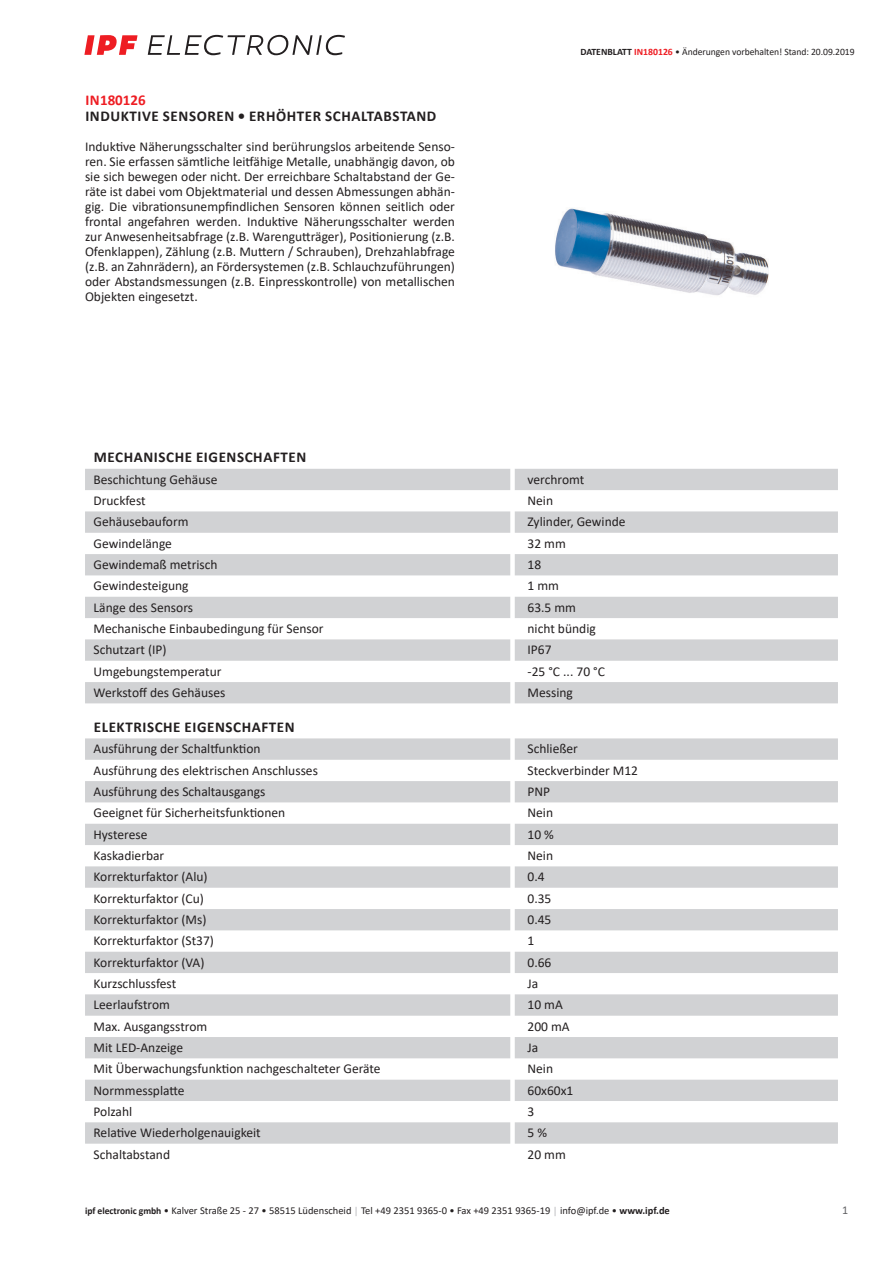
<style>
.page{position:relative;width:893px;height:1263px;background:#fff}
.page>*{position:absolute;margin:0;border:0;box-sizing:border-box;transform-origin:0 0}
.t1{font:700 15px "Calibri";letter-spacing:.04em;color:#231f20}
.t2{font:700 15px "Calibri";color:#ee1d23}
.t3{font:13.5px/15px "Calibri";color:#231f20;text-align:justify}
.t4{font:12px "Calibri";color:#636366}
.t5{font:10.5px "Calibri";color:#231f20}
.t6{font:9.75px "Calibri";letter-spacing:-.005em;color:#231f20}
.s1{font-weight:700}
.s2{font-weight:700;color:#ee1d23}
.s3{font-weight:700;font-size:9.75px}
.s4{font-size:9.75px;color:#a8a9ad}
</style>
<div class="page">
<svg style="left:148px;top:35px;width:197px;height:20px"></svg>
<svg style="left:84px;top:35px;width:54px;height:20px"></svg>
<svg style="left:85px;top:469px;width:753px;height:234px;fill:#d1d2d4"></svg>
<svg style="left:85px;top:738px;width:753px;height:406px;fill:#d3d4d6"></svg>
<img style="left:555px;top:208px;width:214px;height:87px">
<p class="t2" style="left:85px;top:89px;width:62px">IN180126</p>
<p class="t1" style="left:85px;top:106px;width:353px">INDUKTIVE SENSOREN • ERHÖHTER SCHALTABSTAND</p>
<p class="t3" style="left:85px;top:139px;width:371px">Induktive Näherungsschalter sind berührungslos arbeitende Senso&shy;ren. Sie erfassen sämtliche leitfähige Metalle, unabhängig davon, ob sie sich bewegen oder nicht. Der erreichbare Schaltabstand der Ge&shy;räte ist dabei vom Objektmaterial und dessen Abmessungen abhän&shy;gig. Die vibrationsunempfindlichen Sensoren können seitlich oder frontal angefahren werden. Induktive Näherungsschalter werden zur Anwesenheitsabfrage (z.B. Warengutträger), Positionierung (z.B.<br>Ofenklappen), Zählung (z.B. Muttern / Schrauben), Drehzahlabfrage (z.B. an Zahnrädern), an Fördersystemen (z.B. Schlauchzuführungen) oder Abstandsmessungen (z.B. Einpresskontrolle) von metallischen Objekten eingesetzt.</p>
<p class="t6" style="left:580px;top:45px;width:276px"><span class="s1">DATENBLATT</span> <span class="s2">IN180126</span> • Änderungen vorbehalten! Stand: 20.09.2019</p>
<p class="t1" style="left:94px;top:447px;width:214px">MECHANISCHE EIGENSCHAFTEN</p>
<p class="t3" style="left:94px;top:471px;width:125px">Beschichtung Gehäuse</p>
<p class="t3" style="left:527px;top:471px;width:58px">verchromt</p>
<p class="t3" style="left:94px;top:493px;width:54px">Druckfest</p>
<p class="t3" style="left:527px;top:493px;width:27px">Nein</p>
<p class="t3" style="left:94px;top:514px;width:96px">Gehäusebauform</p>
<p class="t3" style="left:527px;top:514px;width:100px">Zylinder, Gewinde</p>
<p class="t3" style="left:94px;top:535px;width:80px">Gewindelänge</p>
<p class="t3" style="left:527px;top:535px;width:40px">32 mm</p>
<p class="t3" style="left:94px;top:557px;width:126px">Gewindemaß metrisch</p>
<p class="t3" style="left:527px;top:557px;width:15px">18</p>
<p class="t3" style="left:94px;top:578px;width:97px">Gewindesteigung</p>
<p class="t3" style="left:527px;top:578px;width:33px">1 mm</p>
<p class="t3" style="left:94px;top:599px;width:101px">Länge des Sensors</p>
<p class="t3" style="left:527px;top:599px;width:50px">63.5 mm</p>
<p class="t3" style="left:94px;top:621px;width:232px">Mechanische Einbaubedingung für Sensor</p>
<p class="t3" style="left:527px;top:621px;width:70px">nicht bündig</p>
<p class="t3" style="left:94px;top:642px;width:75px">Schutzart (IP)</p>
<p class="t3" style="left:527px;top:642px;width:26px">IP67</p>
<p class="t3" style="left:94px;top:663px;width:129px">Umgebungstemperatur</p>
<p class="t3" style="left:527px;top:663px;width:79px">-25 °C ... 70 °C</p>
<p class="t3" style="left:94px;top:685px;width:133px">Werkstoff des Gehäuses</p>
<p class="t3" style="left:527px;top:685px;width:47px">Messing</p>
<p class="t1" style="left:94px;top:716px;width:202px">ELEKTRISCHE EIGENSCHAFTEN</p>
<p class="t3" style="left:94px;top:741px;width:169px">Ausführung der Schaltfunktion</p>
<p class="t3" style="left:527px;top:741px;width:52px">Schließer</p>
<p class="t3" style="left:94px;top:762px;width:226px">Ausführung des elektrischen Anschlusses</p>
<p class="t3" style="left:527px;top:762px;width:112px">Steckverbinder M12</p>
<p class="t3" style="left:94px;top:784px;width:173px">Ausführung des Schaltausgangs</p>
<p class="t3" style="left:527px;top:784px;width:24px">PNP</p>
<p class="t3" style="left:94px;top:805px;width:193px">Geeignet für Sicherheitsfunktionen</p>
<p class="t3" style="left:527px;top:805px;width:27px">Nein</p>
<p class="t3" style="left:94px;top:826px;width:55px">Hysterese</p>
<p class="t3" style="left:527px;top:826px;width:28px">10 %</p>
<p class="t3" style="left:94px;top:848px;width:72px">Kaskadierbar</p>
<p class="t3" style="left:527px;top:848px;width:27px">Nein</p>
<p class="t3" style="left:94px;top:869px;width:116px">Korrekturfaktor (Alu)</p>
<p class="t3" style="left:527px;top:869px;width:19px">0.4</p>
<p class="t3" style="left:94px;top:890px;width:112px">Korrekturfaktor (Cu)</p>
<p class="t3" style="left:527px;top:890px;width:25px">0.35</p>
<p class="t3" style="left:94px;top:912px;width:114px">Korrekturfaktor (Ms)</p>
<p class="t3" style="left:527px;top:912px;width:25px">0.45</p>
<p class="t3" style="left:94px;top:933px;width:122px">Korrekturfaktor (St37)</p>
<p class="t3" style="left:527px;top:933px;width:8px">1</p>
<p class="t3" style="left:94px;top:954px;width:112px">Korrekturfaktor (VA)</p>
<p class="t3" style="left:527px;top:954px;width:25px">0.66</p>
<p class="t3" style="left:94px;top:976px;width:84px">Kurzschlussfest</p>
<p class="t3" style="left:527px;top:976px;width:12px">Ja</p>
<p class="t3" style="left:94px;top:997px;width:78px">Leerlaufstrom</p>
<p class="t3" style="left:527px;top:997px;width:37px">10 mA</p>
<p class="t3" style="left:94px;top:1018px;width:115px">Max. Ausgangsstrom</p>
<p class="t3" style="left:527px;top:1018px;width:44px">200 mA</p>
<p class="t3" style="left:94px;top:1040px;width:91px">Mit LED-Anzeige</p>
<p class="t3" style="left:527px;top:1040px;width:12px">Ja</p>
<p class="t3" style="left:94px;top:1061px;width:289px">Mit Überwachungsfunktion nachgeschalteter Geräte</p>
<p class="t3" style="left:527px;top:1061px;width:27px">Nein</p>
<p class="t3" style="left:94px;top:1082px;width:93px">Normmessplatte</p>
<p class="t3" style="left:527px;top:1082px;width:47px">60x60x1</p>
<p class="t3" style="left:94px;top:1104px;width:40px">Polzahl</p>
<p class="t3" style="left:527px;top:1104px;width:8px">3</p>
<p class="t3" style="left:94px;top:1125px;width:169px">Relative Wiederholgenauigkeit</p>
<p class="t3" style="left:527px;top:1125px;width:21px">5%</p>
<p class="t3" style="left:94px;top:1146px;width:78px">Schaltabstand</p>
<p class="t3" style="left:527px;top:1146px;width:40px">20 mm</p>
<p class="t5" style="left:85px;top:1203px;width:586px"><span class="s3">ipf electronic gmbh</span> • Kalver Straße 25 - 27 • 58515 Lüdenscheid <span class="s4">│</span> Tel +49 2351 9365-0 • Fax +49 2351 9365-19 <span class="s4">│</span> info@ipf.de • <span class="s1">www.ipf.de</span></p>
<p class="t4" style="left:842px;top:1201px;width:8px">1</p>
</div>
